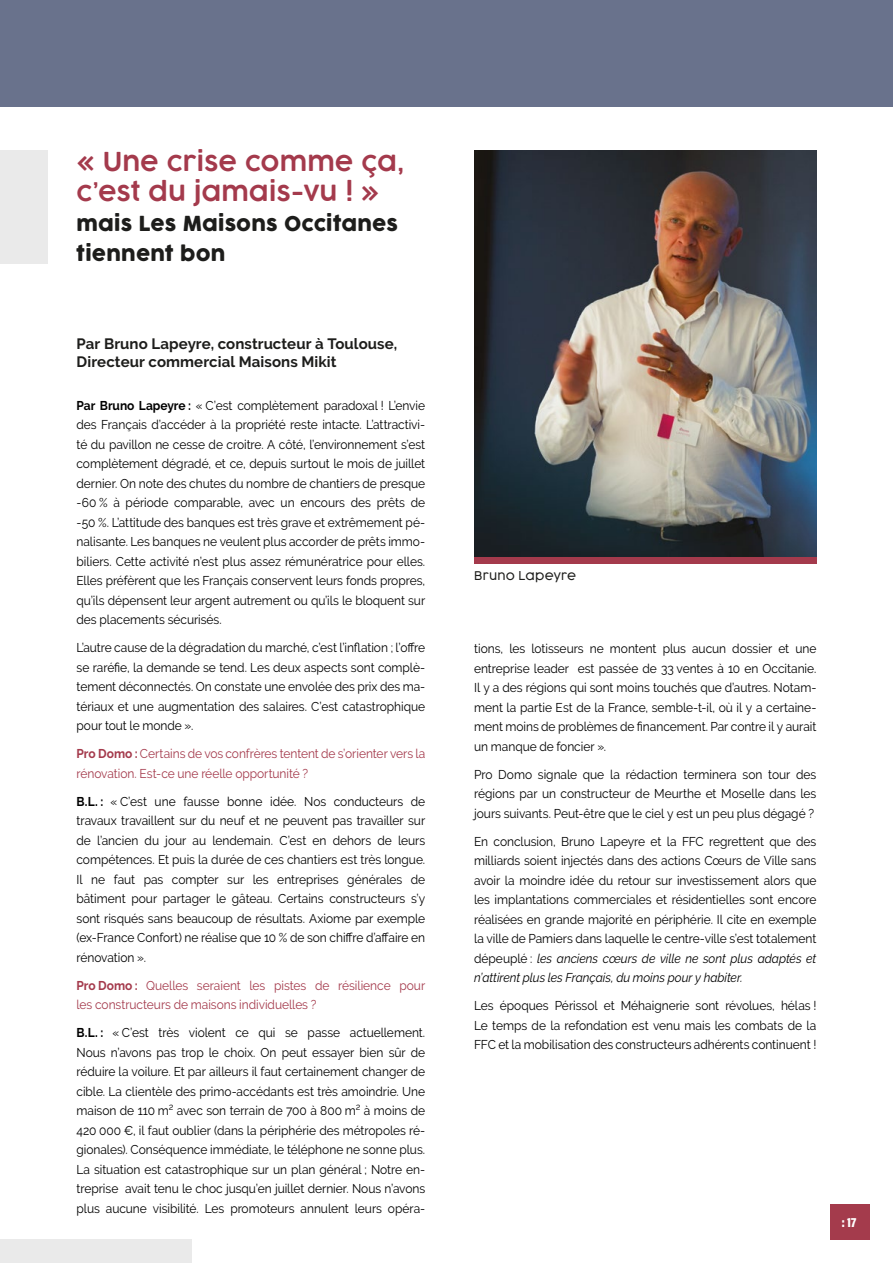
<style>
.page{position:relative;width:893px;height:1263px;background:#fff}
.page>*{position:absolute;margin:0;border:0;box-sizing:border-box;transform-origin:0 0}
.t1{font:600 25.5px/30px "COCOGOOSE";letter-spacing:.005em;color:#a43a4c}
.t2{font:20.25px/30px "Cocogoose";letter-spacing:.005em;color:#1d1d1b}
.t3{font:700 15px/18px "Raleway";letter-spacing:.005em;color:#1d1d1b}
.t4{font:13.5px "Acumin Variable Concept";color:#fff}
.t5{font:12.75px/19.5px "Raleway";letter-spacing:-.005em;color:#000;text-align:justify;scale:.94 1}
.t6{font:12.75px/19.5px "Raleway";letter-spacing:-.005em;color:#a43a4c;scale:.94 1}
.t7{font:300 12px "Cocogoose";letter-spacing:.02em;color:#1d1d1b}
.s1{font-weight:700}
.s2{font-style:italic}
</style>
<div class="page">
<div style="left:0;top:0;width:893px;height:106px;background:#69728c"></div>
<div style="left:830px;top:1204px;width:40px;height:35px;background:#a43b4c"></div>
<div style="left:0;top:1239px;width:191px;height:24px;background:#eaeaea"></div>
<div style="left:0;top:150px;width:47px;height:114px;background:#eaeaea"></div>
<div style="left:474px;top:520px;width:342px;height:44px;background:#a43a4c"></div>
<img style="left:474px;top:150px;width:342px;height:406px">
<h1 class="t1" style="left:77px;top:147px;width:329px">« Une crise comme ça, c’est du jamais-vu ! »</h1>
<h2 class="t2" style="left:77px;top:209px;width:323px">mais Les Maisons Occitanes tiennent bon</h2>
<p class="t3" style="left:77px;top:334px;width:322px">Par Bruno Lapeyre, constructeur à Toulouse,<br>Directeur commercial Maisons Mikit</p>
<p class="t5" style="left:77px;top:395px;width:372px"><span class="s1">Par Bruno Lapeyre :</span> « C’est complètement paradoxal ! L’envie des Français d’accéder à la propriété reste intacte. L’attractivi&shy;té du pavillon ne cesse de croitre. A côté, l’environnement s’est complètement dégradé, et ce, depuis surtout le mois de juillet dernier. On note des chutes du nombre de chantiers de presque -60 % à période comparable, avec un encours des prêts de -50 %. L’attitude des banques est très grave et extrêmement pé&shy;nalisante. Les banques ne veulent plus accorder de prêts immo&shy;biliers. Cette activité n’est plus assez rémunératrice pour elles.<br>Elles préfèrent que les Français conservent leurs fonds propres, qu’ils dépensent leur argent autrement ou qu’ils le bloquent sur des placements sécurisés.</p>
<p class="t5" style="left:77px;top:638px;width:372px">L’autre cause de la dégradation du marché, c’est l’inflation ; l’offre se raréfie, la demande se tend. Les deux aspects sont complè&shy;tement déconnectés. On constate une envolée des prix des ma&shy;tériaux et une augmentation des salaires. C’est catastrophique pour tout le monde ».</p>
<p class="t6" style="left:77px;top:744px;width:372px"><span class="s1">Pro Domo :</span> Certains de vos confrères tentent de s’orienter vers la rénovation. Est-ce une réelle opportunité ?</p>
<p class="t5" style="left:77px;top:791px;width:372px"><span class="s1">B.L. :</span> « C’est une fausse bonne idée. Nos conducteurs de travaux travaillent sur du neuf et ne peuvent pas travailler sur de l’ancien du jour au lendemain. C’est en dehors de leurs compétences. Et puis la durée de ces chantiers est très longue.<br>Il ne faut pas compter sur les entreprises générales de bâtiment pour partager le gâteau. Certains constructeurs s’y sont risqués sans beaucoup de résultats. Axiome par exemple (ex-France Confort) ne réalise que 10 % de son chiffre d’affaire en rénovation ».</p>
<p class="t6" style="left:77px;top:975px;width:372px"><span class="s1">Pro Domo :</span> Quelles seraient les pistes de résilience pour les constructeurs de maisons individuelles ?</p>
<p class="t5" style="left:77px;top:1023px;width:372px"><span class="s1">B.L. :</span> « C’est très violent ce qui se passe actuellement.<br>Nous n’avons pas trop le choix. On peut essayer bien sûr de réduire la voilure. Et par ailleurs il faut certainement changer de cible. La clientèle des primo-accédants est très amoindrie. Une maison de 110 m² avec son terrain de 700 à 800 m² à moins de 420 000 €, il faut oublier (dans la périphérie des métropoles ré&shy;gionales). Conséquence immédiate, le téléphone ne sonne plus.<br>La situation est catastrophique sur un plan général ; Notre en&shy;treprise avait tenu le choc jusqu’en juillet dernier. Nous n’avons plus aucune visibilité. Les promoteurs annulent leurs opéra-</p>
<p class="t7" style="left:474px;top:567px;width:104px">Bruno Lapeyre</p>
<p class="t5" style="left:474px;top:639px;width:366px">tions, les lotisseurs ne montent plus aucun dossier et une entreprise leader est passée de 33 ventes à 10 en Occitanie.<br>Il y a des régions qui sont moins touchés que d’autres. Notam&shy;ment la partie Est de la France, semble-t-il, où il y a certaine&shy;ment moins de problèmes de financement. Par contre il y aurait un manque de foncier ».</p>
<p class="t5" style="left:474px;top:764px;width:366px">Pro Domo signale que la rédaction terminera son tour des régions par un constructeur de Meurthe et Moselle dans les jours suivants. Peut-être que le ciel y est un peu plus dégagé ?</p>
<p class="t5" style="left:474px;top:831px;width:366px">En conclusion, Bruno Lapeyre et la FFC regrettent que des milliards soient injectés dans des actions Cœurs de Ville sans avoir la moindre idée du retour sur investissement alors que les implantations commerciales et résidentielles sont encore réalisées en grande majorité en périphérie. Il cite en exemple la ville de Pamiers dans laquelle le centre-ville s’est totalement dépeuplé : <span class="s2">les anciens cœurs de ville ne sont plus adaptés et n’attirent plus les Français, du moins pour y habiter.</span></p>
<p class="t5" style="left:474px;top:996px;width:366px">Les époques Périssol et Méhaignerie sont révolues, hélas !<br>Le temps de la refondation est venu mais les combats de la FFC et la mobilisation des constructeurs adhérents continuent !</p>
<p class="t4" style="left:841px;top:1212px;width:16px">:17</p>
</div>
